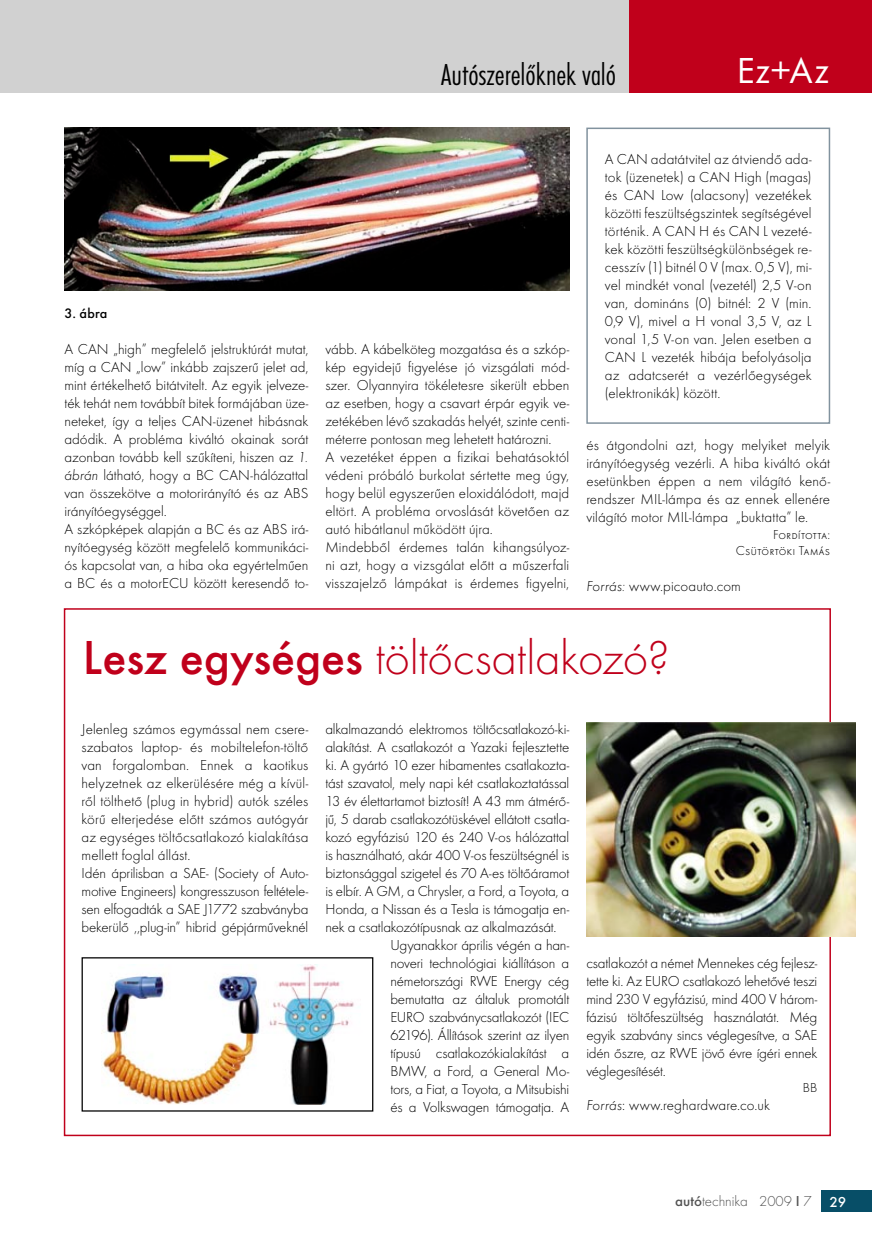
<style>
.page{position:relative;width:872px;height:1246px;background:#fff}
.page>*{position:absolute;margin:0;border:0;box-sizing:border-box;transform-origin:0 0}
.t1{font:300 49.5px "Futura TOT";letter-spacing:-.005em;color:#c0001b}
.t2{font:37.5px "Futura TOT Boo";color:#fff}
.t3{font:31.5px "Futura TOT Lig Con";letter-spacing:-.005em;color:#000}
.t4{font:300 15px/18px "Futura TOT";letter-spacing:-.005em;color:#000;text-align:justify}
.t5{font:300 15px "Futura TOT";color:#535353}
.t6{font:500 14.25px "Futura TOT";color:#000}
.t7{font:300 13.5px/16.5px "Futura TOT";letter-spacing:.01em;color:#000;text-align:right}
.s1{font-style:italic}
.s2{font-weight:500}
.s3{font-weight:500;color:#fff}
</style>
<div class="page">
<div style="left:821px;top:1191px;width:51px;height:21px;background:#074e67"></div>
<div style="left:586px;top:128px;width:244px;height:296px;border:2px solid #81929e"></div>
<img style="left:65px;top:128px;width:504px;height:163px">
<img style="left:586px;top:722px;width:269px;height:214px">
<img style="left:102px;top:965px;width:252px;height:139px">
<div style="left:82px;top:957px;width:291px;height:154px;border:1px solid #000"></div>
<div style="left:0;top:0;width:872px;height:92px;background:#d1d1d1"></div>
<div style="left:629px;top:0;width:243px;height:93px;background:#c0001b"></div>
<h3 class="t3" style="left:441px;top:56px;width:176px">Autószerelőknek való</h3>
<h2 class="t2" style="left:736px;top:49px;width:94px">Ez+Az</h2>
<p class="t6" style="left:65px;top:305px;width:44px">3. ábra</p>
<p class="t4" style="left:65px;top:340px;width:245px;text-align:left">A CAN „high” megfelelő jelstruktúrát mutat, míg a CAN „low” inkább zajszerű jelet ad, mint értékelhető bitátvitelt. Az egyik jelveze&shy;ték tehát nem továbbít bitek formájában üze&shy;neteket, így a teljes CAN-üzenet hibásnak adódik. A probléma kiváltó okainak sorát azonban tovább kell szűkíteni, hiszen az <span class="s1">1. ábrán</span> látható, hogy a BC CAN-hálózattal van összekötve a motorirányító és az ABS irányítóegységgel.<br>A szkópképek alapján a BC és az ABS irá&shy;nyítóegység között megfelelő kommunikáci&shy;ós kapcsolat van, a hiba oka egyértelműen a BC és a motorECU között keresendő to-</p>
<p class="t4" style="left:325px;top:340px;width:245px;text-align:left">vább. A kábelköteg mozgatása és a szkóp&shy;kép egyidejű figyelése jó vizsgálati mód&shy;szer. Olyannyira tökéletesre sikerült ebben az esetben, hogy a csavart érpár egyik ve&shy;zetékében lévő szakadás helyét, szinte centi&shy;méterre pontosan meg lehetett határozni.<br>A vezetéket éppen a fizikai behatásoktól védeni próbáló burkolat sértette meg úgy, hogy belül egyszerűen eloxidálódott, majd eltört. A probléma orvoslását követően az autó hibátlanul működött újra.<br>Mindebből érdemes talán kihangsúlyoz&shy;ni azt, hogy a vizsgálat előtt a műszerfali visszajelző lámpákat is érdemes figyelni,</p>
<p class="t4" style="left:605px;top:150px;width:208px">A CAN adatátvitel az átviendő ada&shy;tok (üzenetek) a CAN High (magas) és CAN Low (alacsony) vezetékek közötti feszültségszintek segítségével történik. A CAN H és CAN L vezeté&shy;kek közötti feszültségkülönbségek re&shy;cesszív (1) bitnél 0 V (max. 0,5 V), mi&shy;vel mindkét vonal (vezetél) 2,5 V-on van, domináns (0) bitnél: 2 V (min.<br>0,9 V), mivel a H vonal 3,5 V, az L vonal 1,5 V-on van. Jelen esetben a CAN L vezeték hibája befolyásolja az adatcserét a vezérlőegységek (elektronikák) között.</p>
<p class="t4" style="left:586px;top:436px;width:245px">és átgondolni azt, hogy melyiket melyik irányítóegység vezérli. A hiba kiváltó okát esetünkben éppen a nem világító kenő&shy;rendszer MIL-lámpa és az ennek ellenére világító motor MIL-lámpa „buktatta” le.</p>
<p class="t7" style="left:736px;top:526px;width:96px">Fordította:<br>Csütörtöki Tamás</p>
<p class="t4" style="left:586px;top:577px;width:156px"><span class="s1">Forrás:</span> www.picoauto.com</p>
<h1 class="t1" style="left:83px;top:630px;width:588px"><span class="s2">Lesz egységes</span> töltőcsatlakozó?</h1>
<p class="t4" style="left:325px;top:720px;width:245px">alkalmazandó elektromos töltőcsatlakozó-ki-</p>
<p class="t4" style="left:325px;top:738px;width:245px">alakítást. A csatlakozót a Yazaki fejlesztette</p>
<p class="t4" style="left:325px;top:756px;width:245px">ki. A gyártó 10 ezer hibamentes csatlakozta-</p>
<p class="t4" style="left:325px;top:774px;width:245px">tást szavatol, mely napi két csatlakoztatással</p>
<p class="t4" style="left:325px;top:792px;width:245px">13 év élettartamot biztosít! A 43 mm átmérő-</p>
<p class="t4" style="left:325px;top:810px;width:245px">jű, 5 darab csatlakozótüskével ellátott csatla-</p>
<p class="t4" style="left:325px;top:828px;width:245px">kozó egyfázisú 120 és 240 V-os hálózattal</p>
<p class="t4" style="left:325px;top:846px;width:245px">is használható, akár 400 V-os feszültségnél is</p>
<p class="t4" style="left:325px;top:864px;width:245px">biztonsággal szigetel és 70 A-es töltőáramot</p>
<p class="t4" style="left:325px;top:882px;width:245px">is elbír. A GM, a Chrysler, a Ford, a Toyota, a</p>
<p class="t4" style="left:325px;top:900px;width:245px">Honda, a Nissan és a Tesla is támogatja en-</p>
<p class="t4" style="left:325px;top:918px;width:233px">nek a csatlakozótípusnak az alkalmazását.</p>
<p class="t4" style="left:390px;top:936px;width:180px">Ugyanakkor április végén a han-</p>
<p class="t4" style="left:390px;top:954px;width:180px">noveri technológiai kiállításon a</p>
<p class="t4" style="left:390px;top:972px;width:180px">németországi RWE Energy cég</p>
<p class="t4" style="left:390px;top:990px;width:180px">bemutatta az általuk promotált</p>
<p class="t4" style="left:390px;top:1008px;width:180px">EURO szabványcsatlakozót (IEC</p>
<p class="t4" style="left:390px;top:1026px;width:180px">62196). Állítások szerint az ilyen</p>
<p class="t4" style="left:390px;top:1044px;width:180px">típusú csatlakozókialakítást a</p>
<p class="t4" style="left:390px;top:1062px;width:180px">BMW, a Ford, a General Mo-</p>
<p class="t4" style="left:390px;top:1080px;width:180px">tors, a Fiat, a Toyota, a Mitsubishi</p>
<p class="t4" style="left:390px;top:1098px;width:180px">és a Volkswagen támogatja. A</p>
<p class="t4" style="left:82px;top:720px;width:228px;text-align:left">Jelenleg számos egymással nem csere&shy;szabatos laptop- és mobiltelefon-töltő van forgalomban. Ennek a kaotikus helyzetnek az elkerülésére még a kívül&shy;ről tölthető (plug in hybrid) autók széles körű elterjedése előtt számos autógyár az egységes töltőcsatlakozó kialakítása mellett foglal állást.<br>Idén áprilisban a SAE- (Society of Auto&shy;motive Engineers) kongresszuson feltétele&shy;sen elfogadták a SAE J1772 szabványba bekerülő ,,plug-in” hibrid gépjárműveknél</p>
<p class="t4" style="left:586px;top:954px;width:233px">csatlakozót a német Mennekes cég fejlesz&shy;tette ki. Az EURO csatlakozó lehetővé teszi mind 230 V egyfázisú, mind 400 V három&shy;fázisú töltőfeszültség használatát. Még egyik szabvány sincs véglegesítve, a SAE idén őszre, az RWE jövő évre ígéri ennek véglegesítését.</p>
<p class="t7" style="left:803px;top:1080px;width:16px">BB</p>
<p class="t4" style="left:586px;top:1096px;width:185px"><span class="s1">Forrás</span>: www.reghardware.co.uk</p>
<p class="t5" style="left:675px;top:1193px;width:173px"><span class="s2">autó</span>technika 2009 <span class="s2">I</span> 7 <span class="s3">29</span></p>
</div>
